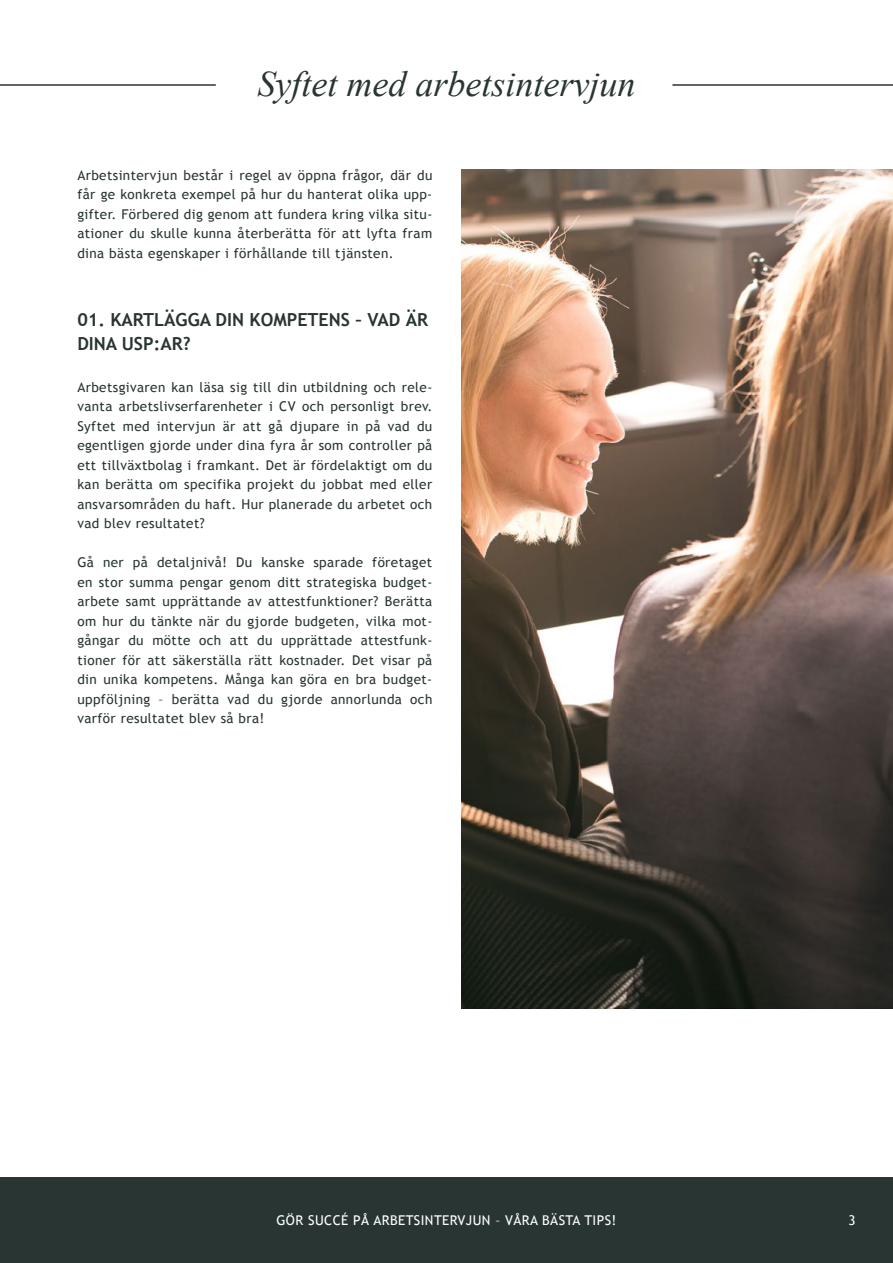
<style>
.page{position:relative;width:893px;height:1263px;background:#fff}
.page>*{position:absolute;margin:0;border:0;box-sizing:border-box;transform-origin:0 0}
.t1{font:italic 36px "Times New Roman";color:#283533}
.t2{font:700 18px/24px "Trebuchet MS";color:#283533}
.t3{font:13.5px/19.5px "Trebuchet MS";letter-spacing:.03em;color:#283533;text-align:justify}
.t4{font:13.5px "Trebuchet MS";letter-spacing:.03em;color:#fff}
</style>
<div class="page">
<div style="left:0;top:1178px;width:893px;height:85px;background:#283533"></div>
<img style="left:461px;top:170px;width:432px;height:838px">
<hr style="left:0;top:84px;width:216px;height:2px;background:#283533">
<hr style="left:672px;top:84px;width:221px;height:2px;background:#283533">
<h1 class="t1" style="left:258px;top:59px;width:379px">Syftet med arbetsintervjun</h1>
<p class="t3" style="left:77px;top:165px;width:356px">Arbetsintervjun består i regel av öppna frågor, där du får ge konkreta exempel på hur du hanterat olika upp&shy;gifter. Förbered dig genom att fundera kring vilka situ&shy;ationer du skulle kunna återberätta för att lyfta fram dina bästa egenskaper i förhållande till tjänsten.</p>
<h2 class="t2" style="left:77px;top:307px;width:352px">01. KARTLÄGGA DIN KOMPETENS – VAD ÄR<br>DINA USP:AR?</h2>
<p class="t3" style="left:77px;top:377px;width:356px">Arbetsgivaren kan läsa sig till din utbildning och rele&shy;vanta arbetslivserfarenheter i CV och personligt brev.<br>Syftet med intervjun är att gå djupare in på vad du egentligen gjorde under dina fyra år som controller på ett tillväxtbolag i framkant. Det är fördelaktigt om du kan berätta om specifika projekt du jobbat med eller ansvarsområden du haft. Hur planerade du arbetet och vad blev resultatet?</p>
<p class="t3" style="left:77px;top:553px;width:356px">Gå ner på detaljnivå! Du kanske sparade företaget en stor summa pengar genom ditt strategiska budget&shy;arbete samt upprättande av attestfunktioner? Berätta om hur du tänkte när du gjorde budgeten, vilka mot&shy;gångar du mötte och att du upprättade attestfunk&shy;tioner för att säkerställa rätt kostnader. Det visar på din unika kompetens. Många kan göra en bra budget&shy;uppföljning – berätta vad du gjorde annorlunda och varför resultatet blev så bra!</p>
<p class="t4" style="left:276px;top:1212px;width:342px">GÖR SUCCÉ PÅ ARBETSINTERVJUN – VÅRA BÄSTA TIPS!</p>
<p class="t4" style="left:848px;top:1212px;width:9px">3</p>
</div>
